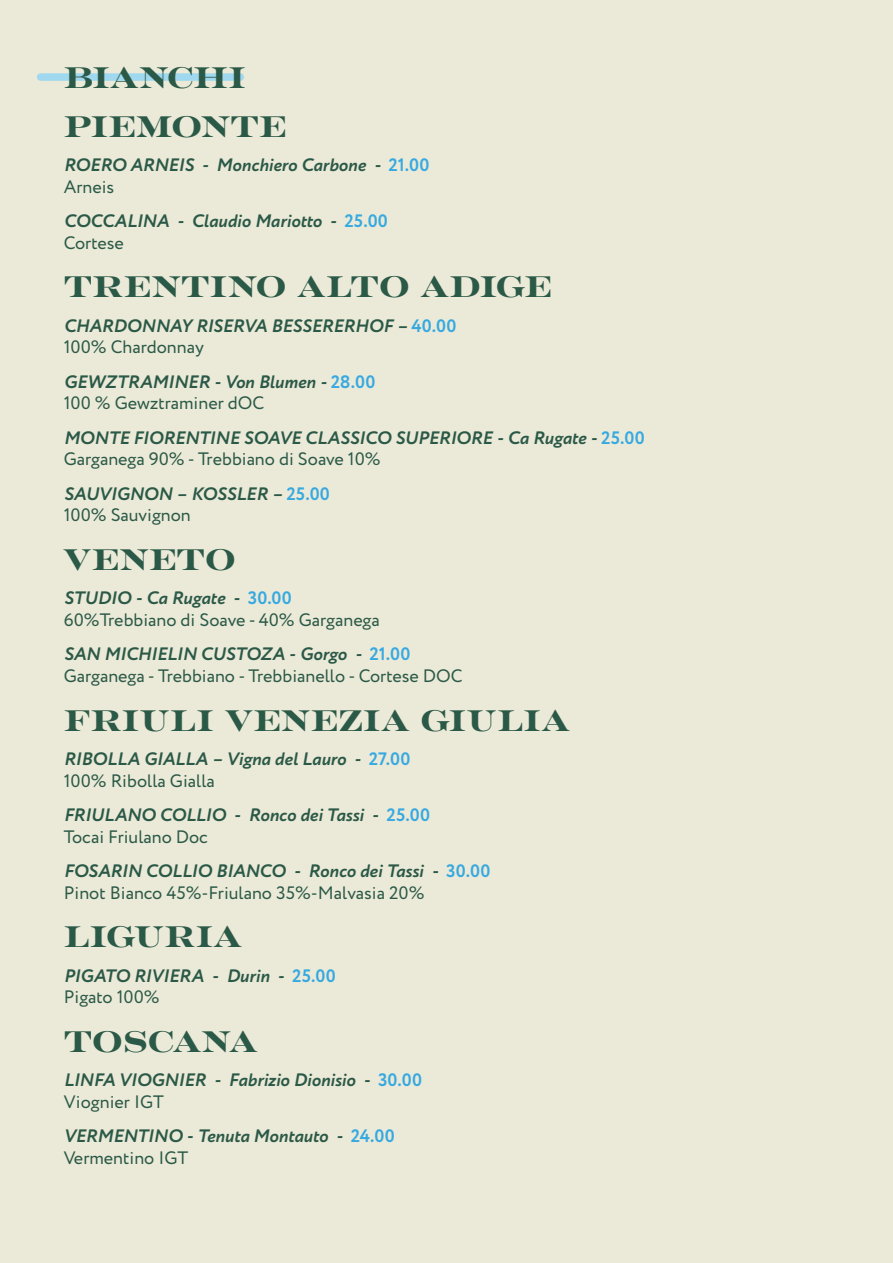
<style>
.page{position:relative;width:893px;height:1263px;background:#ebe9d7}
.page>*{position:absolute;margin:0;border:0;box-sizing:border-box;transform-origin:0 0}
.t1{font:30px/48.8px "Rosella Solid";letter-spacing:.01em;color:#2b5947}
.t2{font:italic 700 18px/21.6px "Circe";letter-spacing:-.01em;color:#2b5947}
.t3{font:18px/21.6px "Circe";color:#2b5947}
.s1{font-style:normal;color:#36a9e1}
.s2{font-weight:400;font-style:normal}
.s3{font-weight:700;font-style:italic}
.s4{font-weight:700;color:#36a9e1}
</style>
<div class="page">
<div style="left:41px;top:73px;width:199px;height:8px;background:#9fd8ef"></div>
<h1 class="t1" style="left:64px;top:51px;width:224px">BIANCHI<br>PIEMONTE</h1>
<p class="t2" style="left:64px;top:155px;width:367px">ROERO ARNEIS - Monchiero Carbone - <span class="s1">21.00<br></span><span class="s2">Arneis</span></p>
<p class="t2" style="left:64px;top:211px;width:326px">COCCALINA - Claudio Mariotto - <span class="s1">25.00<br></span><span class="s2">Cortese</span></p>
<h1 class="t1" style="left:64px;top:260px;width:489px">TRENTINO ALTO ADIGE</h1>
<p class="t2" style="left:64px;top:316px;width:394px">CHARDONNAY RISERVA BESSERERHOF – <span class="s1">40.00<br></span><span class="s2">100% Chardonnay</span></p>
<p class="t2" style="left:64px;top:372px;width:313px">GEWZTRAMINER - Von Blumen - <span class="s1">28.00<br></span><span class="s2">100 % Gewztraminer dOC</span></p>
<p class="t2" style="left:64px;top:428px;width:583px">MONTE FIORENTINE SOAVE CLASSICO SUPERIORE - Ca Rugate - <span class="s1">25.00<br></span><span class="s2">Garganega 90% - Trebbiano di Soave 10%</span></p>
<p class="t2" style="left:64px;top:484px;width:268px">SAUVIGNON – KOSSLER – <span class="s1">25.00<br></span><span class="s2">100% Sauvignon</span></p>
<h1 class="t1" style="left:64px;top:533px;width:173px">VENETO</h1>
<p class="t3" style="left:64px;top:588px;width:317px"><span class="s3">STUDIO - Ca Rugate -</span> <span class="s4">30.00<br></span>60%Trebbiano di Soave - 40% Garganega</p>
<p class="t3" style="left:64px;top:644px;width:400px"><span class="s3">SAN MICHIELIN CUSTOZA - Gorgo -</span> <span class="s4">21.00<br></span>Garganega - Trebbiano - Trebbianello - Cortese DOC</p>
<h1 class="t1" style="left:64px;top:693px;width:507px">FRIULI VENEZIA GIULIA</h1>
<p class="t2" style="left:64px;top:749px;width:348px">RIBOLLA GIALLA – Vigna del Lauro - <span class="s1">27.00<br></span><span class="s2">100% Ribolla Gialla</span></p>
<p class="t2" style="left:64px;top:805px;width:368px">FRIULANO COLLIO - Ronco dei Tassi - <span class="s1">25.00<br></span><span class="s2">Tocai Friulano Doc</span></p>
<p class="t3" style="left:64px;top:861px;width:428px"><span class="s3">FOSARIN COLLIO BIANCO - Ronco dei Tassi -</span> <span class="s4">30.00<br></span>Pinot Bianco 45%-Friulano 35%-Malvasia 20%</p>
<h1 class="t1" style="left:64px;top:910px;width:179px">LIGURIA</h1>
<p class="t2" style="left:64px;top:966px;width:273px">PIGATO RIVIERA - Durin - <span class="s1">25.00<br></span><span class="s2">Pigato 100%</span></p>
<h1 class="t1" style="left:64px;top:1015px;width:195px">TOSCANA</h1>
<p class="t2" style="left:64px;top:1070px;width:360px">LINFA VIOGNIER - Fabrizio Dionisio - <span class="s1">30.00<br></span><span class="s2">Viognier IGT</span></p>
<p class="t2" style="left:64px;top:1126px;width:333px">VERMENTINO - Tenuta Montauto - <span class="s1">24.00<br></span><span class="s2">Vermentino IGT</span></p>
</div>
